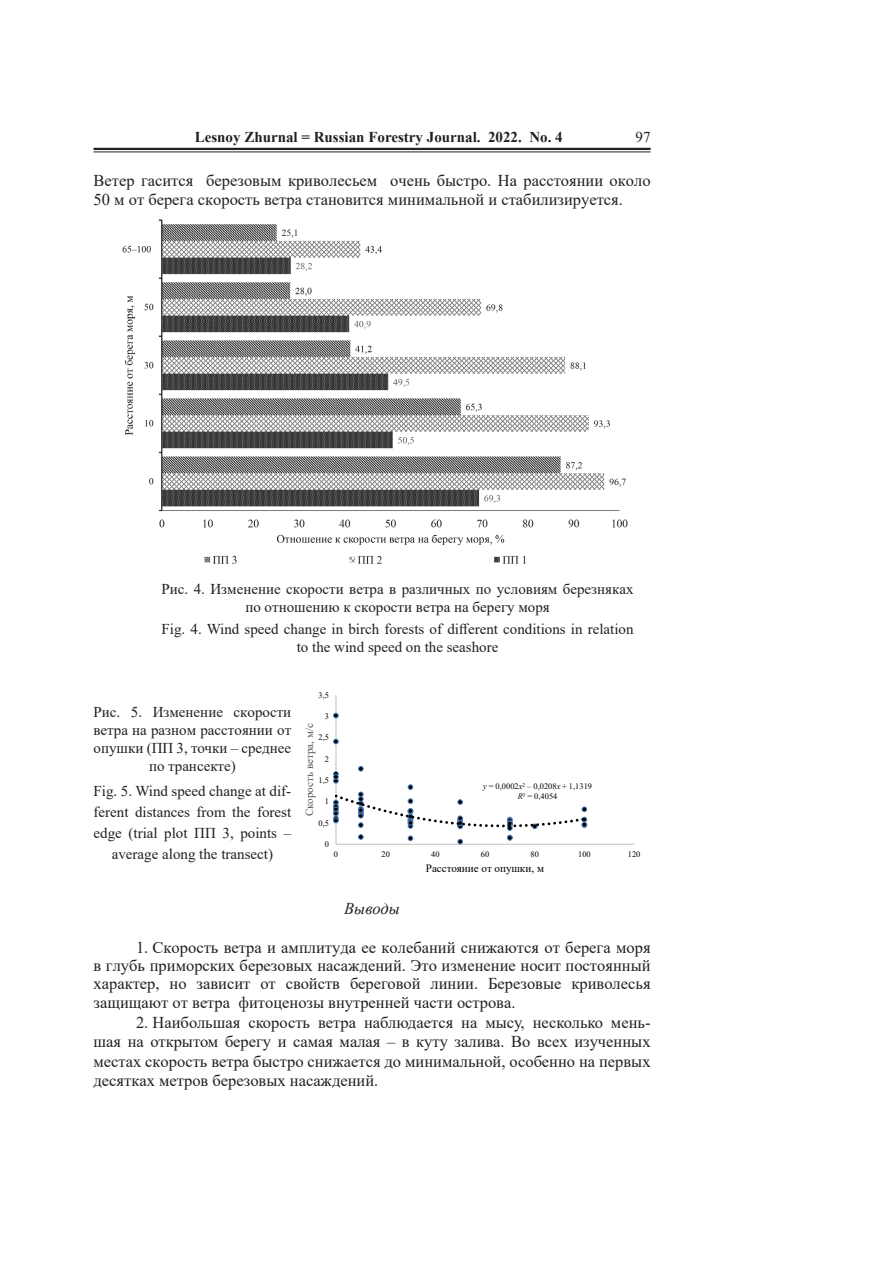
<style>
.page{position:relative;width:893px;height:1263px;background:#fff}
.page>*{position:absolute;margin:0;border:0;box-sizing:border-box;transform-origin:0 0}
.Основной_текст{font:16.5px/19.5px "Times New Roman";color:#231f20;text-align:justify}
.Подзаголовок_текста{font:italic 16.5px "Times New Roman";color:#231f20}
.рис__под__англ{font:15px/21px "Times New Roman";color:#231f20;text-align:center}
.рис__подпись{font:15px/18px "Times New Roman";color:#231f20;text-align:center}
.t1{font:700 15px "Times New Roman";color:#231f20}
.t2{font:11.1px "Times New Roman";color:#000}
.t3{font:11.1px "Times New Roman";color:#595959}
.t4{font:8.4px/9.6px "Times New Roman";letter-spacing:.005em;color:#000;text-align:center}
.s1{font-style:italic}
</style>
<div class="page">
<hr style="left:94px;top:148px;width:557px;height:2px;background:#231f20">
<hr style="left:94px;top:152px;width:557px;height:1px;background:#231f20">
<img style="left:122px;top:219px;width:506px;height:345px">
<hr style="left:336px;top:695px;width:1px;height:149px;background:#bfbfbf">
<hr style="left:336px;top:844px;width:298px;height:1px;background:#bfbfbf">
<svg style="left:333px;top:739px;width:6px;height:5px"></svg>
<svg style="left:333px;top:713px;width:6px;height:5px"></svg>
<svg style="left:333px;top:766px;width:255px;height:78px"></svg>
<p class="t1" style="left:195px;top:126px;width:369px">Lesnoy Zhurnal = Russian Forestry Journal. 2022. No. 4</p>
<p class="рис__под__англ" style="left:636px;top:126px;width:16px">97</p>
<p class="Основной_текст" style="left:94px;top:170px;width:559px">Ветер гасится березовым криволесьем очень быстро. На расстоянии около<br>50 м от берега скорость ветра становится минимальной и стабилизируется.</p>
<p class="рис__подпись" style="left:162px;top:579px;width:473px">Рис. 4. Изменение скорости ветра в различных по условиям березняках по отношению к скорости ветра на берегу моря</p>
<p class="рис__под__англ" style="left:162px;top:620px;width:473px;line-height:18px">Fig. 4. Wind speed change in birch forests of different conditions in relation to the wind speed on the seashore</p>
<p class="рис__подпись" style="left:94px;top:702px;width:199px">Рис. 5. Изменение скорости ветра на разном расстоянии от опушки (ПП 3, точки – среднее по трансекте)</p>
<p class="рис__под__англ" style="left:94px;top:780px;width:199px">Fig. 5. Wind speed change at dif&shy;ferent distances from the forest edge (trial plot ПП 3, points – average along the transect)</p>
<p class="t4" style="left:318px;top:690px;width:12px">3,5</p>
<p class="t4" style="left:325px;top:711px;width:6px">3</p>
<p class="t3" style="left:302px;top:816px;width:95px;rotate:-90deg">Скорость ветра, м/с</p>
<p class="t4" style="left:318px;top:732px;width:12px">2,5</p>
<p class="t4" style="left:325px;top:754px;width:6px">2</p>
<p class="t4" style="left:318px;top:775px;width:12px">1,5</p>
<p class="t4" style="left:325px;top:796px;width:6px">1</p>
<p class="t4" style="left:318px;top:818px;width:12px">0,5</p>
<p class="t4" style="left:325px;top:839px;width:6px">0</p>
<p class="t4" style="left:483px;top:781px;width:111px"><span class="s1">y</span> = 0,0002<span class="s1">x</span><sup>2</sup> – 0,0208<span class="s1">x</span> + 1,1319<br><span class="s1">R</span>² = 0,4054</p>
<p class="t4" style="left:334px;top:849px;width:6px">0</p>
<p class="t4" style="left:381px;top:849px;width:10px">20</p>
<p class="t4" style="left:431px;top:849px;width:10px">40</p>
<p class="t4" style="left:481px;top:849px;width:10px">60</p>
<p class="t4" style="left:531px;top:849px;width:10px">80</p>
<p class="t4" style="left:578px;top:849px;width:14px">100</p>
<p class="t4" style="left:628px;top:849px;width:14px">120</p>
<p class="t2" style="left:426px;top:860px;width:120px">Расстояние от опушки, м</p>
<p class="Подзаголовок_текста" style="left:344px;top:897px;width:57px">Выводы</p>
<p class="Основной_текст" style="left:94px;top:938px;width:559px;line-height:18px;text-indent:43px">1. Скорость ветра и амплитуда ее колебаний снижаются от берега моря в глубь приморских березовых насаждений. Это изменение носит постоянный характер, но зависит от свойств береговой линии. Березовые криволесья</p>
<p class="Основной_текст" style="left:94px;top:993px;width:423px">защищают от ветра фитоценозы внутренней части острова.</p>
<p class="Основной_текст" style="left:94px;top:1012px;width:559px;text-indent:43px">2. Наибольшая скорость ветра наблюдается на мысу, несколько мень&shy;шая на открытом берегу и самая малая – в куту залива. Во всех изученных местах скорость ветра быстро снижается до минимальной, особенно на первых десятках метров березовых насаждений.</p>
</div>
